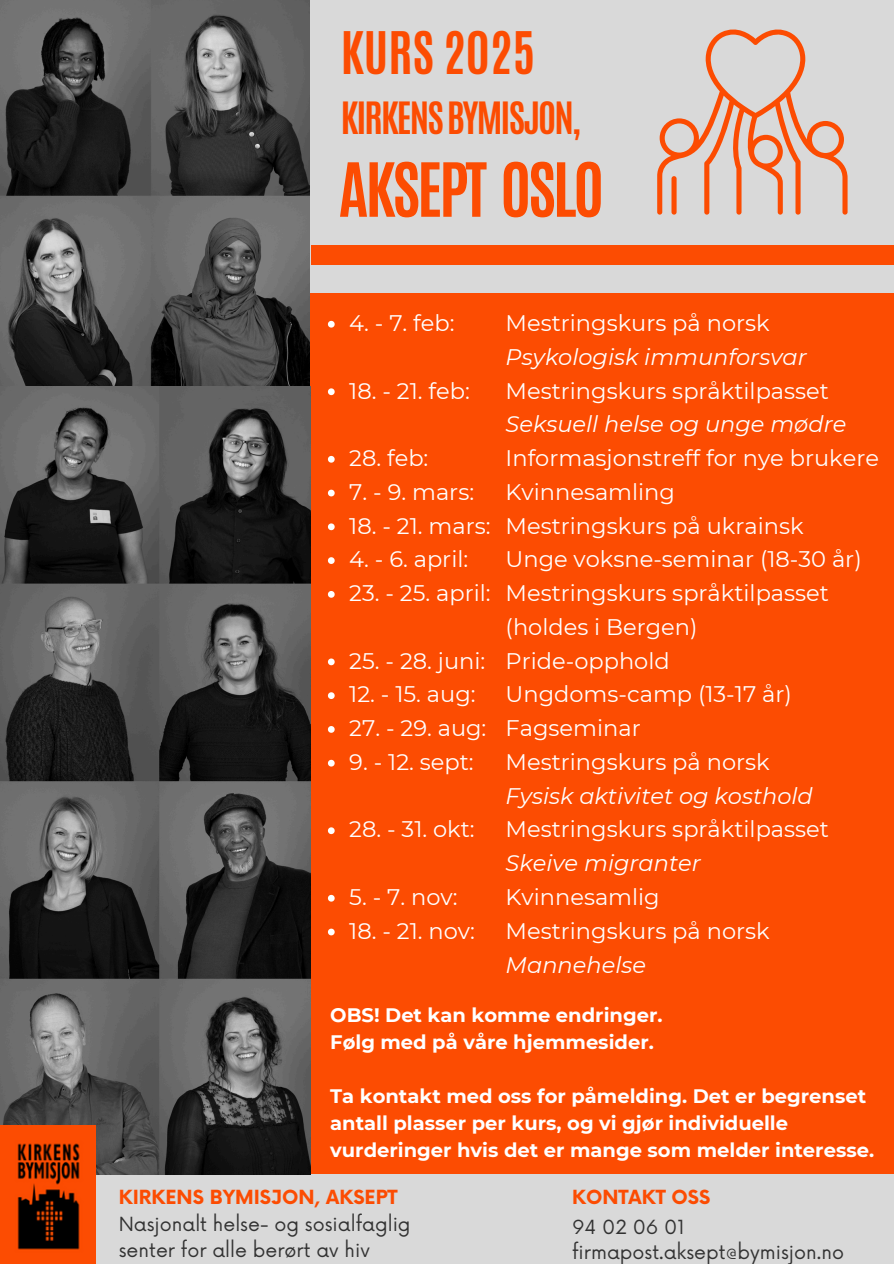
<style>
.page{position:relative;width:894px;height:1264px;background:#fff}
.page>*{position:absolute;margin:0;border:0;box-sizing:border-box;transform-origin:0 0}
.t1{font:700 63.3px "Antonio";letter-spacing:-.05em;color:#fc4c02}
.t2{font:700 49.05px "Antonio";color:#fc4c02}
.t3{font:700 37.2px "Antonio";letter-spacing:-.05em;color:#fc4c02}
.t4{font:22.5px/33.8px "Montserrat";color:#fff}
.t5{font:700 19.5px/27px "Montserrat";color:#fff}
.t6{font:19.05px/26.5px "Now";color:#323232}
.t7{font:700 19.05px "Now";color:#fc4c02}
.t8{font:18.9px "Now";color:#323232}
.t9{font:700 18.9px "Now";color:#fc4c02}
.s1{font-style:italic}
</style>
<div class="page">
<div style="left:0;top:0;width:893px;height:1263px;background:#d9d9d9"></div>
<div style="left:301px;top:294px;width:592px;height:880px;background:#fc4c02"></div>
<div style="left:311px;top:246px;width:582px;height:19px;background:#fc4c02"></div>
<img style="left:0;top:0;width:310px;height:386px">
<img style="left:0;top:386px;width:310px;height:788px">
<img style="left:0;top:1125px;width:96px;height:138px">
<svg style="left:657px;top:29px;width:190px;height:186px"></svg>
<div style="left:671px;top:176px;width:5px;height:39px;background:#fc4c02;border-radius:3px"></div>
<svg style="left:328px;top:321px;width:6px;height:6px"></svg>
<svg style="left:328px;top:388px;width:6px;height:7px"></svg>
<svg style="left:328px;top:456px;width:6px;height:6px"></svg>
<svg style="left:328px;top:489px;width:6px;height:7px"></svg>
<svg style="left:328px;top:523px;width:6px;height:7px"></svg>
<svg style="left:328px;top:557px;width:6px;height:7px"></svg>
<svg style="left:328px;top:591px;width:6px;height:6px"></svg>
<svg style="left:328px;top:658px;width:6px;height:7px"></svg>
<svg style="left:328px;top:692px;width:6px;height:7px"></svg>
<svg style="left:328px;top:726px;width:6px;height:6px"></svg>
<svg style="left:328px;top:759px;width:6px;height:7px"></svg>
<svg style="left:328px;top:827px;width:6px;height:7px"></svg>
<svg style="left:328px;top:894px;width:6px;height:7px"></svg>
<svg style="left:328px;top:928px;width:6px;height:7px"></svg>
<p class="t2" style="left:340px;top:18px;width:196px">KURS 2025</p>
<h3 class="t3" style="left:340px;top:91px;width:241px">KIRKENSBYMISJON,</h3>
<h1 class="t1" style="left:338px;top:144px;width:267px">AKSEPT OSLO</h1>
<p class="t4" style="left:349px;top:306px;width:107px">4. - 7. feb:</p>
<p class="t4" style="left:349px;top:373px;width:122px">18. - 21. feb:</p>
<p class="t4" style="left:349px;top:441px;width:81px">28. feb:</p>
<p class="t4" style="left:349px;top:475px;width:126px">7. - 9. mars:</p>
<p class="t4" style="left:349px;top:508px;width:143px">18. - 21. mars:</p>
<p class="t4" style="left:349px;top:542px;width:120px">4. - 6. april:</p>
<p class="t4" style="left:349px;top:576px;width:143px">23. - 25. april:</p>
<p class="t4" style="left:349px;top:643px;width:137px">25. - 28. juni:</p>
<p class="t4" style="left:349px;top:677px;width:128px">12. - 15. aug:</p>
<p class="t4" style="left:349px;top:711px;width:138px">27. - 29. aug:</p>
<h4 class="t4" style="left:349px;top:745px;width:126px">9. - 12. sept:</h4>
<h6 class="t4" style="left:349px;top:812px;width:127px">28. - 31. okt:</h6>
<h6 class="t4" style="left:349px;top:880px;width:110px">5. - 7. nov:</h6>
<p class="t4" style="left:349px;top:913px;width:127px">18. - 21. nov:</p>
<p class="t4" style="left:505px;top:306px;width:375px">Mestringskurs på norsk<br><span class="s1">Psykologisk immunforsvar<br></span>Mestringskurs språktilpasset<br><span class="s1">Seksuell helse og unge mødre<br></span>Informasjonstreff for nye brukere<br>Kvinnesamling<br>Mestringskurs på ukrainsk<br>Unge voksne-seminar (18-30 år)<br>Mestringskurs språktilpasset (holdes i Bergen)<br>Pride-opphold<br>Ungdoms-camp (13-17 år)<br>Fagseminar<br>Mestringskurs på norsk<br><span class="s1">Fysisk aktivitet og kosthold<br></span>Mestringskurs språktilpasset<br><span class="s1">Skeive migranter<br></span>Kvinnesamlig<br>Mestringskurs på norsk<br><span class="s1">Mannehelse</span></p>
<p class="t5" style="left:330px;top:1001px;width:334px">OBS! Det kan komme endringer.<br>Følg med på våre hjemmesider.</p>
<h2 class="t5" style="left:330px;top:1082px;width:545px">Ta kontakt med oss for påmelding. Det er begrenset antall plasser per kurs, og vi gjør individuelle vurderinger hvis det er mange som melder interesse.</h2>
<p class="t7" style="left:119px;top:1187px;width:280px">KIRKENS BYMISJON, AKSEPT</p>
<p class="t6" style="left:119px;top:1211px;width:293px">Nasjonalt helse- og sosialfaglig senter for alle berørt av hiv</p>
<p class="t8" style="left:572px;top:1216px;width:114px">94 02 06 01</p>
<p class="t9" style="left:572px;top:1187px;width:140px">KONTAKT OSS</p>
<p class="t8" style="left:572px;top:1241px;width:273px">firmapost.aksept@bymisjon.no</p>
</div>
